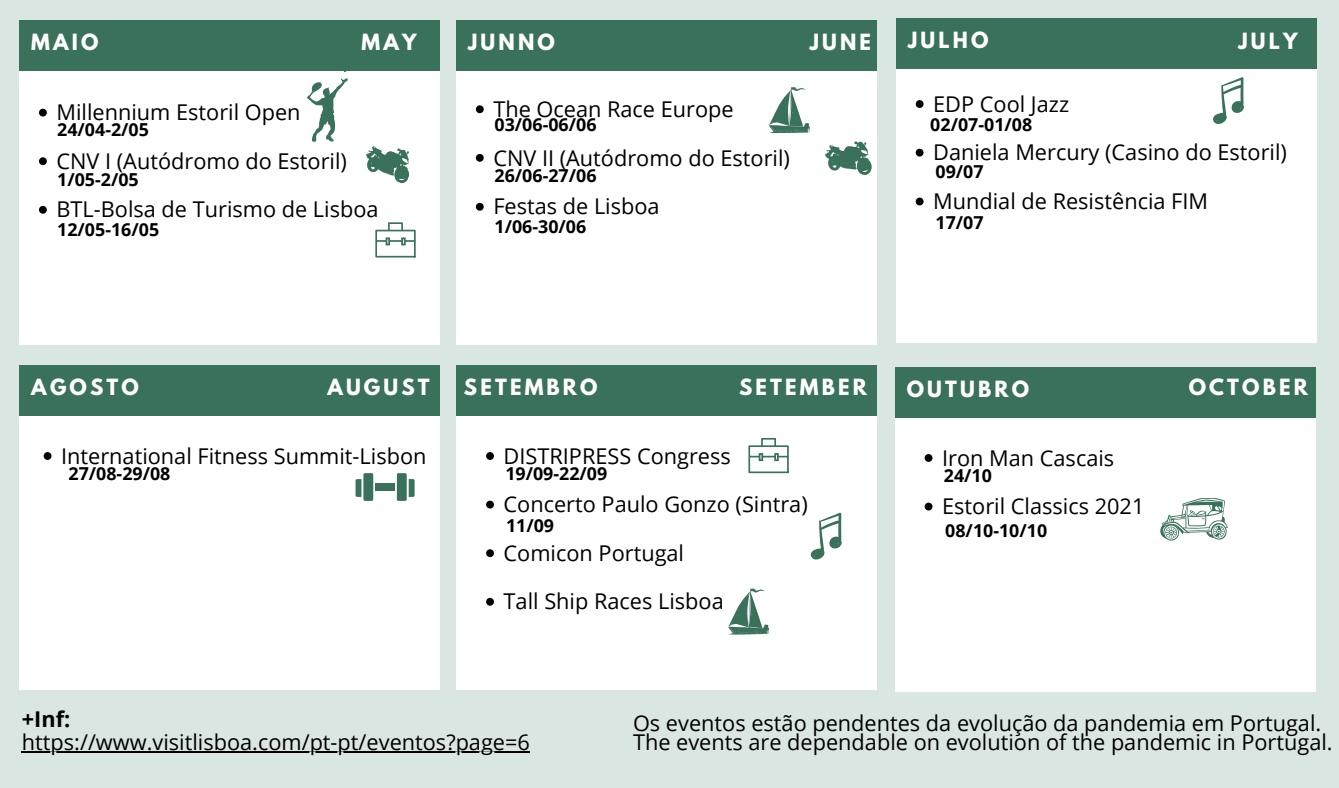
<style>
.page{position:relative;width:1339px;height:788px;background:#fff}
.page>*{position:absolute;margin:0;border:0;box-sizing:border-box;transform-origin:0 0}
.t1{font:21.7px "Open Sans";color:#000}
.t2{font:700 21.7px "Open Sans";color:#000}
.t3{font:700 19.78px "League Spartan";letter-spacing:.16em;color:#fff}
.t4{font:700 17.85px "Open Sans";color:#000}
</style>
<div class="page">
<div style="left:0;top:0;width:1339px;height:787px;background:#dae6e1"></div>
<div style="left:20px;top:71px;width:420px;height:274px;background:#fff"></div>
<div style="left:20px;top:20px;width:420px;height:51px;background:#39715a"></div>
<div style="left:456px;top:71px;width:421px;height:274px;background:#fff"></div>
<div style="left:456px;top:20px;width:421px;height:51px;background:#39715a"></div>
<div style="left:20px;top:415px;width:420px;height:275px;background:#fff"></div>
<div style="left:20px;top:365px;width:420px;height:51px;background:#39715a"></div>
<svg style="left:825px;top:141px;width:47px;height:34px"></svg>
<svg style="left:39px;top:109px;width:8px;height:7px"></svg>
<svg style="left:39px;top:157px;width:8px;height:8px"></svg>
<svg style="left:39px;top:206px;width:8px;height:8px"></svg>
<svg style="left:366px;top:146px;width:43px;height:37px"></svg>
<svg style="left:769px;top:86px;width:41px;height:47px"></svg>
<svg style="left:44px;top:452px;width:7px;height:8px"></svg>
<div style="left:895px;top:417px;width:420px;height:275px;background:#fff"></div>
<div style="left:895px;top:367px;width:420px;height:51px;background:#39715a"></div>
<div style="left:896px;top:69px;width:421px;height:274px;background:#fff"></div>
<div style="left:896px;top:18px;width:421px;height:51px;background:#39715a"></div>
<svg style="left:1213px;top:77px;width:31px;height:47px"></svg>
<div style="left:456px;top:415px;width:421px;height:275px;background:#fff"></div>
<div style="left:456px;top:365px;width:421px;height:51px;background:#39715a"></div>
<svg style="left:307px;top:78px;width:41px;height:64px"></svg>
<svg style="left:355px;top:479px;width:6px;height:18px"></svg>
<div style="left:375px;top:483px;width:20px;height:8px;background:#39715a"></div>
<svg style="left:409px;top:479px;width:6px;height:18px"></svg>
<div style="left:363px;top:473px;width:10px;height:28px;background:#39715a;border-radius:2px"></div>
<div style="left:397px;top:473px;width:10px;height:28px;background:#39715a;border-radius:2px"></div>
<svg style="left:924px;top:454px;width:8px;height:8px"></svg>
<svg style="left:924px;top:502px;width:8px;height:8px"></svg>
<svg style="left:486px;top:452px;width:8px;height:8px"></svg>
<svg style="left:486px;top:500px;width:8px;height:8px"></svg>
<svg style="left:486px;top:549px;width:8px;height:8px"></svg>
<svg style="left:486px;top:597px;width:8px;height:8px"></svg>
<svg style="left:748px;top:438px;width:41px;height:35px"></svg>
<svg style="left:810px;top:512px;width:32px;height:48px"></svg>
<svg style="left:728px;top:588px;width:41px;height:46px"></svg>
<svg style="left:375px;top:222px;width:41px;height:36px"></svg>
<svg style="left:1160px;top:498px;width:67px;height:42px"></svg>
<svg style="left:476px;top:105px;width:8px;height:8px"></svg>
<svg style="left:476px;top:154px;width:8px;height:8px"></svg>
<svg style="left:476px;top:203px;width:8px;height:8px"></svg>
<svg style="left:916px;top:100px;width:7px;height:8px"></svg>
<svg style="left:916px;top:149px;width:7px;height:7px"></svg>
<svg style="left:916px;top:197px;width:7px;height:8px"></svg>
<hr style="left:22px;top:751px;width:508px;height:2px;background:#000">
<p class="t3" style="left:31px;top:33px;width:69px">MAIO</p>
<p class="t3" style="left:468px;top:33px;width:88px">JUNNO</p>
<p class="t3" style="left:362px;top:32px;width:57px">MAY</p>
<p class="t3" style="left:810px;top:32px;width:63px">JUNE</p>
<p class="t3" style="left:908px;top:31px;width:82px">JULHO</p>
<p class="t3" style="left:1238px;top:31px;width:61px">JULY</p>
<p class="t1" style="left:493px;top:94px;width:242px">The Ocean Race Europe</p>
<p class="t1" style="left:493px;top:142px;width:298px">CNV II (Autódromo do Estoril)</p>
<p class="t1" style="left:493px;top:191px;width:168px">Festas de Lisboa</p>
<p class="t1" style="left:56px;top:97px;width:246px">Millennium Estoril Open</p>
<p class="t1" style="left:56px;top:146px;width:292px">CNV I (Autódromo do Estoril)</p>
<p class="t1" style="left:56px;top:194px;width:324px">BTL-Bolsa de Turismo de Lisboa</p>
<p class="t4" style="left:494px;top:112px;width:103px">03/06-06/06</p>
<p class="t4" style="left:57px;top:117px;width:93px">24/04-2/05</p>
<p class="t4" style="left:57px;top:166px;width:83px">1/05-2/05</p>
<p class="t4" style="left:494px;top:163px;width:103px">26/06-27/06</p>
<p class="t4" style="left:57px;top:217px;width:103px">12/05-16/05</p>
<p class="t4" style="left:494px;top:214px;width:93px">1/06-30/06</p>
<p class="t1" style="left:933px;top:88px;width:137px">EDP Cool Jazz</p>
<p class="t1" style="left:933px;top:137px;width:355px">Daniela Mercury (Casino do Estoril)</p>
<p class="t1" style="left:933px;top:186px;width:276px">Mundial de Resistência FIM</p>
<p class="t4" style="left:930px;top:112px;width:103px">02/07-01/08</p>
<p class="t4" style="left:935px;top:159px;width:50px">09/07</p>
<p class="t4" style="left:935px;top:210px;width:50px">17/07</p>
<p class="t3" style="left:31px;top:377px;width:109px">AGOSTO</p>
<p class="t3" style="left:327px;top:377px;width:104px">AUGUST</p>
<p class="t3" style="left:907px;top:379px;width:124px">OUTUBRO</p>
<p class="t3" style="left:464px;top:377px;width:135px">SETEMBRO</p>
<p class="t3" style="left:739px;top:377px;width:129px">SETEMBER</p>
<p class="t1" style="left:61px;top:440px;width:367px">International Fitness Summit-Lisbon</p>
<p class="t4" style="left:68px;top:461px;width:103px">27/08-29/08</p>
<p class="t1" style="left:504px;top:440px;width:229px">DISTRIPRESS Congress</p>
<p class="t1" style="left:504px;top:489px;width:306px">Concerto Paulo Gonzo (Sintra)</p>
<p class="t1" style="left:504px;top:537px;width:182px">Comicon Portugal</p>
<p class="t1" style="left:504px;top:586px;width:222px">Tall Ship Races Lisboa</p>
<p class="t4" style="left:505px;top:461px;width:103px">19/09-22/09</p>
<p class="t4" style="left:506px;top:513px;width:50px">11/09</p>
<p class="t1" style="left:942px;top:442px;width:174px">Iron Man Cascais</p>
<p class="t1" style="left:942px;top:491px;width:204px">Estoril Classics 2021</p>
<p class="t4" style="left:944px;top:463px;width:50px">24/10</p>
<p class="t4" style="left:945px;top:517px;width:103px">08/10-10/10</p>
<p class="t3" style="left:1188px;top:377px;width:121px">OCTOBER</p>
<p class="t2" style="left:22px;top:704px;width:50px">+Inf:</p>
<p class="t1" style="left:22px;top:727px;width:509px">https://www.visitlisboa.com/pt-pt/eventos?page=6</p>
<p class="t1" style="left:633px;top:707px;width:690px">Os eventos estão pendentes da evolução da pandemia em Portugal.</p>
<p class="t1" style="left:633px;top:727px;width:701px">The events are dependable on evolution of the pandemic in Portugal.</p>
</div>
